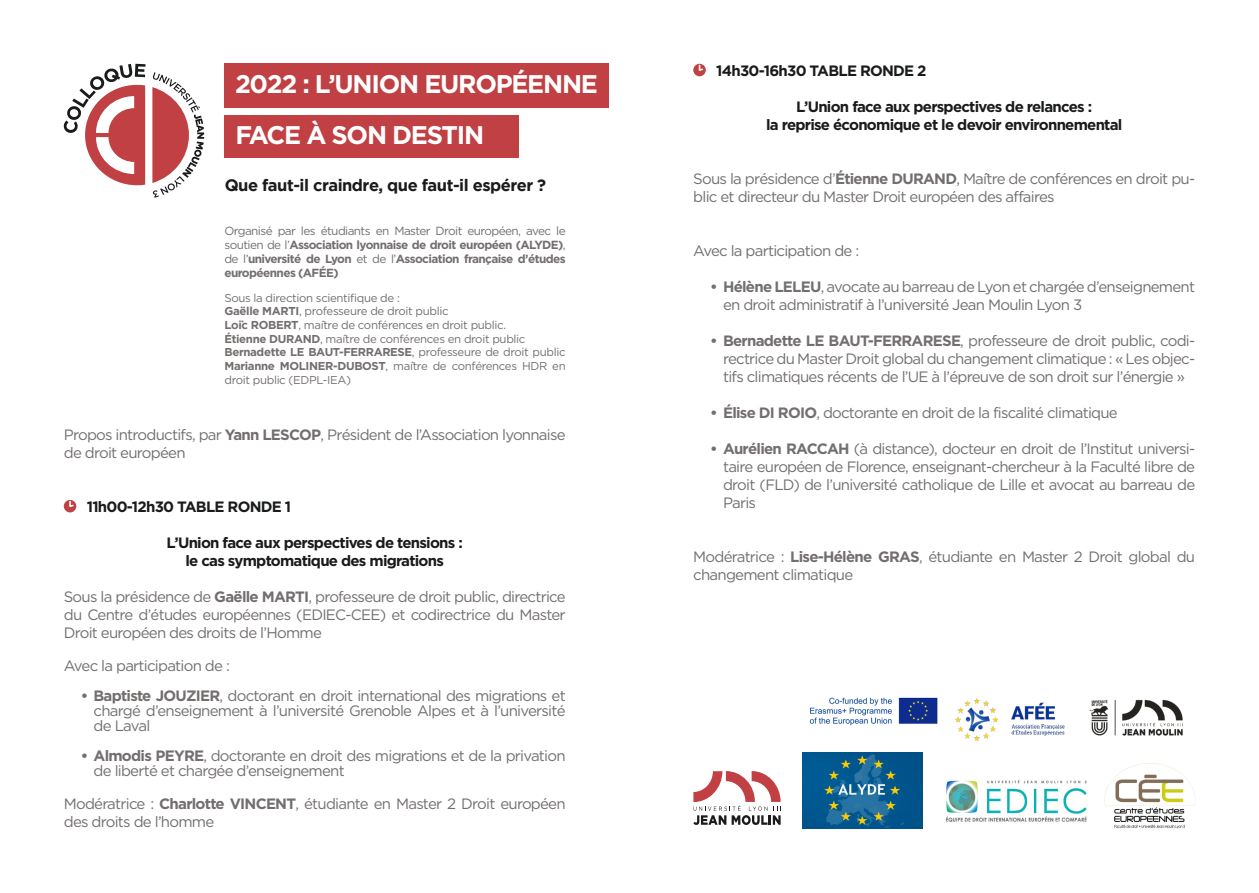
<style>
.page{position:relative;width:1259px;height:893px;background:#fff}
.page>*{position:absolute;margin:0;border:0;box-sizing:border-box;transform-origin:0 0}
.TITRE{font:700 25.5px "Gotham";letter-spacing:-.05em;color:#fff}
.Adresse{font:700 16.5px "Gotham";letter-spacing:-.03em;color:#1a1b1b}
.Liste{font:15px/18px "Gotham";letter-spacing:-.05em;color:#736f6e}
.Liste-2{font:700 15px "Gotham";letter-spacing:-.05em;color:#1a1b1b}
.Liste-3{font:700 11.85px/14.1px "Gotham";letter-spacing:-.05em;color:#736f6e;text-align:justify}
.Adresse-2{font:11.4px/13.6px "Gotham";letter-spacing:-.03em;color:#736f6e;text-align:justify}
.s1{font-weight:400}
.s2{font-weight:700}
</style>
<div class="page">
<svg style="left:63px;top:64px;width:82px;height:121px"></svg>
<svg style="left:152px;top:72px;width:52px;height:126px"></svg>
<svg style="left:693px;top:771px;width:88px;height:54px"></svg>
<svg style="left:64px;top:500px;width:12px;height:12px"></svg>
<div style="left:224px;top:64px;width:385px;height:44px;background:#c04043"></div>
<div style="left:224px;top:115px;width:295px;height:42px;background:#c04043"></div>
<svg style="left:693px;top:64px;width:13px;height:12px"></svg>
<img style="left:1104px;top:763px;width:91px;height:66px">
<img style="left:945px;top:779px;width:142px;height:43px">
<img style="left:802px;top:752px;width:120px;height:77px">
<img style="left:1089px;top:699px;width:94px;height:37px">
<img style="left:955px;top:698px;width:110px;height:43px">
<img style="left:809px;top:697px;width:129px;height:29px">
<p class="TITRE" style="left:235px;top:69px;width:364px">2022 : L’UNION EUROPÉENNE</p>
<p class="TITRE" style="left:235px;top:121px;width:250px">FACE À SON DESTIN</p>
<p class="Adresse" style="left:225px;top:176px;width:323px">Que faut-il craindre, que faut-il espérer ?</p>
<p class="Liste-3" style="left:224px;top:223px;width:343px"><span class="s1">Organisé par les étudiants en Master Droit européen, avec le soutien de l’</span>Association lyonnaise de droit européen (ALYDE)<span class="s1">, de l’</span>université de Lyon <span class="s1">et de l’</span>Association française d’études européennes (AFÉE)</p>
<p class="Adresse-2" style="left:224px;top:291px;width:177px">Sous la direction scientifique de :</p>
<p class="Adresse-2" style="left:224px;top:304px;width:226px"><span class="s2">Gaëlle MARTI</span>, professeure de droit public</p>
<p class="Adresse-2" style="left:224px;top:318px;width:283px"><span class="s2">Loïc ROBERT</span>, maître de conférences en droit public.</p>
<p class="Adresse-2" style="left:224px;top:332px;width:302px"><span class="s2">Étienne DURAND</span>, maître de conférences en droit public</p>
<p class="Adresse-2" style="left:224px;top:345px;width:343px"><span class="s2">Bernadette LE BAUT-FERRARESE</span>, professeure de droit public <span class="s2">Marianne MOLINER-DUBOST</span>, maître de conférences HDR en droit public (EDPL-IEA)</p>
<p class="Liste" style="left:64px;top:426px;width:503px">Propos introductifs, par <span class="s2">Yann LESCOP</span>, Président de l’Association lyonnaise de droit européen</p>
<p class="Liste-2" style="left:87px;top:498px;width:206px">11h00-12h30 TABLE RONDE 1</p>
<p class="Liste-2" style="left:167px;top:534px;width:298px">L’Union face aux perspectives de tensions :</p>
<p class="Liste-2" style="left:185px;top:552px;width:260px">le cas symptomatique des migrations</p>
<p class="Liste" style="left:64px;top:588px;width:503px;text-align:justify">Sous la présidence de <span class="s2">Gaëlle MARTI</span>, professeure de droit public, directrice du Centre d’études européennes (EDIEC-CEE) et codirectrice du Master Droit européen des droits de l’Homme</p>
<p class="Liste" style="left:64px;top:657px;width:167px">Avec la participation de :</p>
<p class="Liste" style="left:94px;top:688px;width:474px;line-height:15px;text-align:justify;text-indent:-13px"><span class="s2">• Baptiste JOUZIER</span>, doctorant en droit international des migrations et chargé d’enseignement à l’université Grenoble Alpes et à l’université de Laval</p>
<p class="Liste" style="left:94px;top:748px;width:473px;line-height:15px;text-indent:-13px"><span class="s2">• Almodis PEYRE</span>, doctorante en droit des migrations et de la privation de liberté et chargée d’enseignement</p>
<p class="Liste" style="left:64px;top:795px;width:503px">Modératrice : <span class="s2">Charlotte VINCENT</span>, étudiante en Master 2 Droit européen des droits de l’homme</p>
<p class="Liste-2" style="left:716px;top:62px;width:212px">14h30-16h30 TABLE RONDE 2</p>
<p class="Liste-2" style="left:796px;top:98px;width:297px">L’Union face aux perspectives de relances :</p>
<p class="Liste-2" style="left:766px;top:116px;width:358px">la reprise économique et le devoir environnemental</p>
<p class="Liste" style="left:693px;top:170px;width:503px">Sous la présidence d’<span class="s2">Étienne DURAND</span>, Maître de conférences en droit pu&shy;blic et directeur du Master Droit européen des affaires</p>
<p class="Liste" style="left:693px;top:242px;width:167px">Avec la participation de :</p>
<p class="Liste" style="left:723px;top:278px;width:473px;text-indent:-13px"><span class="s2">• Hélène LELEU</span>, avocate au barreau de Lyon et chargée d’enseignement en droit administratif à l’université Jean Moulin Lyon 3</p>
<p class="Liste" style="left:723px;top:332px;width:473px;text-align:justify;text-indent:-13px"><span class="s2">• Bernadette LE BAUT-FERRARESE</span>, professeure de droit public, codi&shy;rectrice du Master Droit global du changement climatique : « Les objec&shy;tifs climatiques récents de l’UE à l’épreuve de son droit sur l’énergie »</p>
<p class="Liste" style="left:710px;top:404px;width:409px"><span class="s2">• Élise DI ROIO</span>, doctorante en droit de la fiscalité climatique</p>
<p class="Liste" style="left:723px;top:440px;width:474px;text-align:justify;text-indent:-13px"><span class="s2">• Aurélien RACCAH</span> (à distance), docteur en droit de l’Institut universi&shy;taire européen de Florence, enseignant-chercheur à la Faculté libre de droit (FLD) de l’université catholique de Lille et avocat au barreau de Paris</p>
<p class="Liste" style="left:693px;top:548px;width:503px">Modératrice : <span class="s2">Lise-Hélène GRAS</span>, étudiante en Master 2 Droit global du changement climatique</p>
</div>
